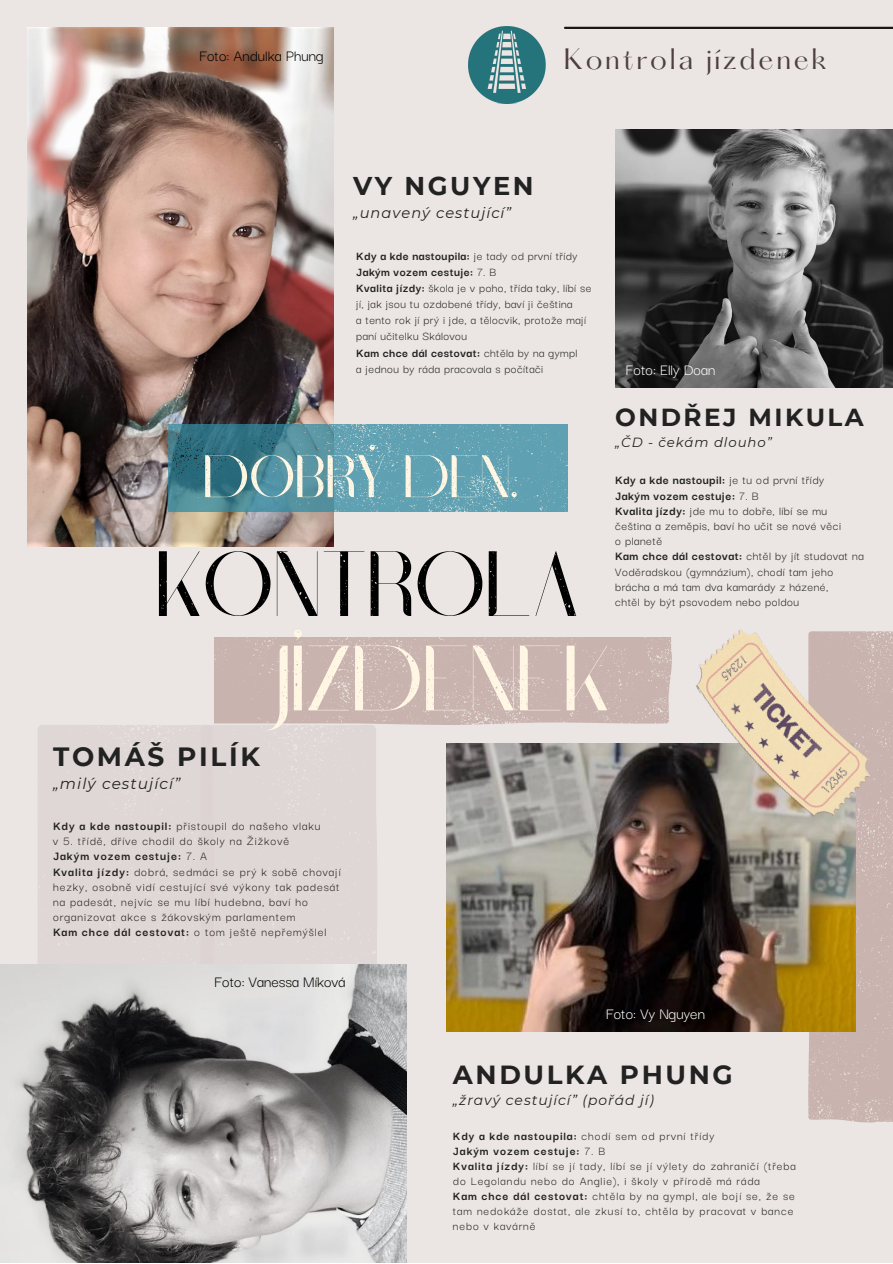
<style>
.page{position:relative;width:893px;height:1264px;background:#fff}
.page>*{position:absolute;margin:0;border:0;box-sizing:border-box;transform-origin:0 0}
.t1{font:92.1px "Black Gold VP Display Rough";color:#000}
.t2{font:92.1px "Black Gold VP Display Rough";color:#fff7e4}
.t3{font:59.7px "Black Gold VP Display Rough";color:#fff7e4}
.t4{font:700 26.4px "Montserrat";letter-spacing:.1em;color:#222}
.t5{font:700 26.1px "Montserrat";letter-spacing:.1em;color:#222}
.t6{font:25.8px "Hatton";letter-spacing:.105em;color:#4e3e41}
.t7{font:700 25.65px "Montserrat";letter-spacing:.1em;color:#222}
.t8{font:700 24.6px "Montserrat";letter-spacing:.1em;color:#222}
.t9{font:16.8px "Darker Grotesque";color:#000}
.t10{font:16.8px "Darker Grotesque";color:#fff}
.t11{font:italic 15.3px "Montserrat";letter-spacing:.07em;color:#222}
.t12{font:italic 14.7px "Montserrat";letter-spacing:.07em;color:#222}
.t13{font:italic 13.95px "Montserrat";letter-spacing:.07em;color:#222}
.t14{font:italic 13.35px "Montserrat";letter-spacing:.07em;color:#222}
.t15{font:13.05px/15.1px "Darker Grotesque";letter-spacing:.07em;color:#222}
.t16{font:13.05px/15.1px "Darker Grotesque";letter-spacing:.035em;color:#222}
.t17{font:700 13.05px "Darker Grotesque";letter-spacing:.035em;color:#222}
.t18{font:700 13.05px "Darker Grotesque";letter-spacing:.07em;color:#222}
.t19{font:12.9px/15px "Darker Grotesque";letter-spacing:.07em;color:#222}
.t20{font:12.9px/16px "Darker Grotesque";letter-spacing:.03em;color:#222}
.t21{font:700 12.9px "Darker Grotesque";letter-spacing:.03em;color:#222}
.t22{font:700 12.9px "Darker Grotesque";letter-spacing:.07em;color:#222}
.s1{font-weight:400}
.s2{font-weight:700}
</style>
<div class="page">
<div style="left:0;top:0;width:892px;height:1262px;background:#ebe6e4"></div>
<svg style="left:214px;top:637px;width:457px;height:87px;background:#cab4b1"></svg>
<img style="left:27px;top:28px;width:306px;height:518px">
<svg style="left:168px;top:424px;width:399px;height:88px;background:#5695a5"></svg>
<img style="left:615px;top:129px;width:277px;height:258px">
<svg style="left:806px;top:631px;width:86px;height:491px;background:#cab5af"></svg>
<div style="left:38px;top:725px;width:160px;height:239px;background:#dfd7d5"></div>
<div style="left:198px;top:725px;width:179px;height:239px;background:#dfd7d5"></div>
<img style="left:446px;top:743px;width:409px;height:288px">
<img style="left:0;top:964px;width:406px;height:298px">
<hr style="left:565px;top:27px;width:327px;height:2px;background:#1e1517">
<img style="left:682px;top:629px;width:201px;height:215px">
<img style="left:468px;top:27px;width:77px;height:76px">
<p class="t9" style="left:199px;top:43px;width:126px">Foto: Andulka Phung</p>
<p class="t6" style="left:564px;top:46px;width:264px">Kontrola jízdenek</p>
<p class="t7" style="left:353px;top:170px;width:182px">VY NGUYEN</p>
<p class="t12" style="left:353px;top:204px;width:160px">„unavený cestující”</p>
<p class="t21" style="left:356px;top:246px;width:223px">Kdy a kde nastoupila: <span class="s1">je tady od první třídy</span></p>
<p class="t21" style="left:356px;top:262px;width:141px">Jakým vozem cestuje: <span class="s1">7. B</span></p>
<p class="t20" style="left:356px;top:279px;width:237px"><span class="s2">Kvalita jízdy:</span> škola je v poho, třída taky, líbí se jí, jak jsou tu ozdobené třídy, baví ji čeština</p>
<p class="t20" style="left:356px;top:311px;width:231px">a tento rok jí prý i jde, a tělocvik, protože mají paní učitelku Skálovou</p>
<p class="t21" style="left:356px;top:343px;width:223px">Kam chce dál cestovat: <span class="s1">chtěla by na gympl</span></p>
<p class="t20" style="left:356px;top:360px;width:188px">a jednou by ráda pracovala s počítači</p>
<p class="t10" style="left:625px;top:357px;width:91px">Foto: Elly Doan</p>
<p class="t8" style="left:615px;top:402px;width:250px">ONDŘEJ MIKULA</p>
<p class="t14" style="left:615px;top:434px;width:158px">„ČD - čekám dlouho”</p>
<p class="t3" style="left:203px;top:441px;width:316px">DOBRÝ DEN,</p>
<p class="t17" style="left:615px;top:470px;width:210px">Kdy a kde nastoupil: <span class="s1">je tu od první třídy</span></p>
<p class="t17" style="left:615px;top:485px;width:145px">Jakým vozem cestuje: <span class="s1">7. B</span></p>
<p class="t16" style="left:615px;top:502px;width:227px"><span class="s2">Kvalita jízdy:</span> jde mu to dobře, líbí se mu čeština a zeměpis, baví ho učit se nové věci</p>
<p class="t16" style="left:615px;top:532px;width:49px">o planetě</p>
<p class="t16" style="left:615px;top:548px;width:250px"><span class="s2">Kam chce dál cestovat:</span> chtěl by jít studovat na<br>Voděradskou (gymnázium), chodí tam jeho brácha a má tam dva kamarády z házené,</p>
<p class="t16" style="left:615px;top:593px;width:186px">chtěl by být psovodem nebo poldou</p>
<p class="t1" style="left:156px;top:530px;width:425px">KONTROLA</p>
<p class="t2" style="left:276px;top:624px;width:335px">JÍZDENEK</p>
<p class="t4" style="left:53px;top:740px;width:208px">TOMÁŠ PILÍK</p>
<p class="t11" style="left:53px;top:774px;width:129px">„milý cestující”</p>
<p class="t15" style="left:53px;top:817px;width:269px"><span class="s2">Kdy a kde nastoupil:</span> přistoupil do našeho vlaku</p>
<p class="t15" style="left:53px;top:832px;width:238px">v 5. třídě, dříve chodil do školy na Žižkově</p>
<p class="t18" style="left:53px;top:846px;width:155px">Jakým vozem cestuje: <span class="s1">7. A</span></p>
<p class="t15" style="left:53px;top:863px;width:289px"><span class="s2">Kvalita jízdy:</span> dobrá, sedmáci se prý k sobě chovají hezky, osobně vidí cestující své výkony tak padesát na padesát, nejvíc se mu líbí hudebna, baví ho organizovat akce s žákovským parlamentem</p>
<p class="t15" style="left:53px;top:923px;width:275px"><span class="s2">Kam chce dál cestovat:</span> o tom ještě nepřemýšlel</p>
<p class="t9" style="left:214px;top:969px;width:133px">Foto: Vanessa Míková</p>
<p class="t10" style="left:605px;top:1000px;width:101px">Foto: Vy Nguyen</p>
<p class="t5" style="left:453px;top:1058px;width:281px">ANDULKA PHUNG</p>
<p class="t13" style="left:453px;top:1091px;width:203px">„žravý cestující” (pořád jí)</p>
<p class="t19" style="left:453px;top:1127px;width:263px"><span class="s2">Kdy a kde nastoupila:</span> chodí sem od první třídy</p>
<p class="t22" style="left:453px;top:1141px;width:154px">Jakým vozem cestuje: <span class="s1">7. B</span></p>
<p class="t19" style="left:453px;top:1157px;width:344px"><span class="s2">Kvalita jízdy:</span> líbí se jí tady, líbí se jí výlety do zahraničí (třeba do Legolandu nebo do Anglie), i školy v přírodě má ráda</p>
<p class="t19" style="left:453px;top:1187px;width:343px;text-align:justify"><span class="s2">Kam chce dál cestovat:</span> chtěla by na gympl, ale bojí se, že se tam nedokáže dostat, ale zkusí to, chtěla by pracovat v bance nebo v kavárně</p>
</div>
